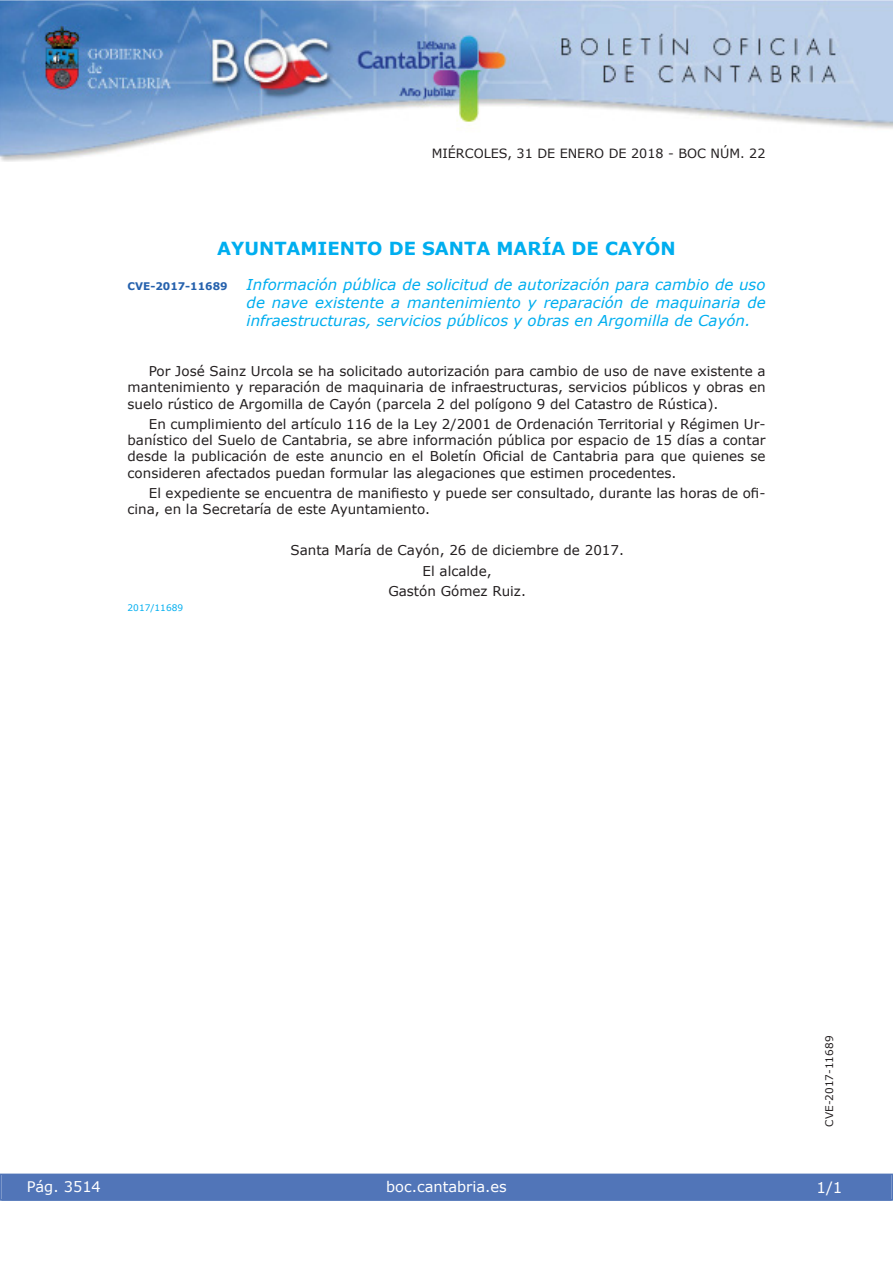
<style>
.page{position:relative;width:893px;height:1263px;background:#fff}
.page>*{position:absolute;margin:0;border:0;box-sizing:border-box;transform-origin:0 0}
.t1{font:700 18px "Verdana";color:#00aeef}
.t2{font:italic 15px/18px "Verdana";color:#00aeef;text-align:justify}
.t3{font:15px "Verdana";color:#fff}
.t4{font:14.55px "Verdana";color:#fff}
.t5{font:13.5px/16.2px "Verdana";color:#231f20;text-align:justify}
.t6{font:12.75px "Verdana";color:#231f20}
.t7{font:10.5px "Verdana";color:#231f20}
.t8{font:700 10.5px "Verdana";color:#2561ad}
.t9{font:9px "Verdana";color:#00aeef}
</style>
<div class="page">
<img style="left:0;top:0;width:893px;height:161px">
<div style="left:1px;top:1174px;width:890px;height:27px;background:#5175b8"></div>
<div style="left:0;top:1174px;width:893px;height:27px;border:1px solid #5175b8"></div>
<p class="t6" style="left:432px;top:145px;width:335px">MIÉRCOLES, 31 DE ENERO DE 2018 - BOC NÚM. 22</p>
<h1 class="t1" style="left:217px;top:237px;width:460px">AYUNTAMIENTO DE SANTA MARÍA DE CAYÓN</h1>
<p class="t8" style="left:128px;top:279px;width:102px">CVE-2017-11689</p>
<p class="t2" style="left:247px;top:275px;width:520px">Información pública de solicitud de autorización para cambio de uso de nave existente a mantenimiento y reparación de maquinaria de infraestructuras, servicios públicos y obras en Argomilla de Cayón.</p>
<p class="t5" style="left:128px;top:363px;width:639px;text-indent:21px">Por José Sainz Urcola se ha solicitado autorización para cambio de uso de nave existente a mantenimiento y reparación de maquinaria de infraestructuras, servicios públicos y obras en suelo rústico de Argomilla de Cayón (parcela 2 del polígono 9 del Catastro de Rústica).</p>
<p class="t5" style="left:128px;top:416px;width:639px;text-indent:21px">En cumplimiento del artículo 116 de la Ley 2/2001 de Ordenación Territorial y Régimen Ur&shy;banístico del Suelo de Cantabria, se abre información pública por espacio de 15 días a contar desde la publicación de este anuncio en el Boletín Oficial de Cantabria para que quienes se consideren afectados puedan formular las alegaciones que estimen procedentes.</p>
<p class="t5" style="left:128px;top:485px;width:639px;text-indent:21px">El expediente se encuentra de manifiesto y puede ser consultado, durante las horas de ofi&shy;cina, en la Secretaría de este Ayuntamiento.</p>
<p class="t5" style="left:290px;top:540px;width:335px;line-height:20.4px;text-align:center">Santa María de Cayón, 26 de diciembre de 2017.<br>El alcalde,<br>Gastón Gómez Ruiz.</p>
<p class="t9" style="left:128px;top:602px;width:57px">2017/11689</p>
<p class="t4" style="left:27px;top:1177px;width:76px">Pág. 3514</p>
<p class="t4" style="left:386px;top:1178px;width:122px">boc.cantabria.es</p>
<p class="t7" style="left:823px;top:1127px;width:92px;rotate:-90deg">CVE-2017-11689</p>
<p class="t3" style="left:816px;top:1178px;width:27px">1/1</p>
</div>
